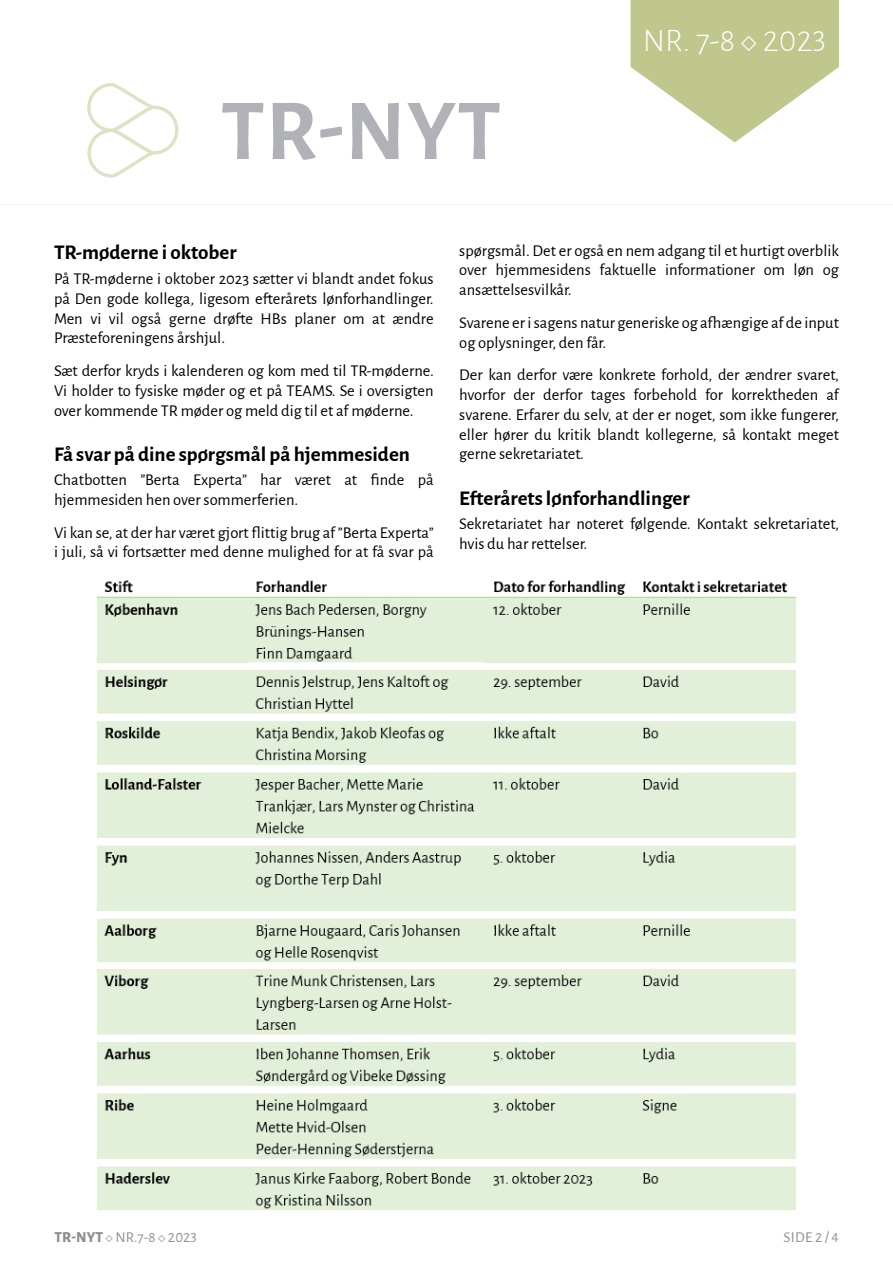
<style>
.page{position:relative;width:893px;height:1263px;background:#fff}
.page>*{position:absolute;margin:0;border:0;box-sizing:border-box;transform-origin:0 0}
.t1{font:700 87px "Alegreya Sans";color:#b0b2b7}
.t2{font:300 33px "Alegreya Sans";color:#fff}
.t3{font:700 21px "Alegreya Sans";color:#000}
.t4{font:16.5px/19.8px "Alegreya Sans";color:#000;text-align:justify}
.t5{font:15px "Alegreya Sans";color:#8b8f94}
</style>
<div class="page">
<svg style="left:631px;top:0;width:208px;height:142px"></svg>
<hr style="left:0;top:204px;width:893px;height:1px;background:#f1f4e8">
<svg style="left:87px;top:83px;width:91px;height:95px"></svg>
<img style="left:97px;top:580px;width:699px;height:630px">
<h1 class="t1" style="left:221px;top:67px;width:282px">TR-NYT</h1>
<h2 class="t2" style="left:643px;top:18px;width:185px">NR. 7-8 ◇ 2023</h2>
<p class="t3" style="left:54px;top:237px;width:184px">TR-møderne i oktober</p>
<p class="t4" style="left:54px;top:268px;width:381px">På TR-møderne i oktober 2023 sætter vi blandt andet fokus på Den gode kollega, ligesom efterårets lønforhandlinger.<br>Men vi vil også gerne drøfte HBs planer om at ændre Præsteforeningens årshjul.</p>
<p class="t4" style="left:54px;top:360px;width:381px">Sæt derfor kryds i kalenderen og kom med til TR-møderne.<br>Vi holder to fysiske møder og et på TEAMS. Se i oversigten over kommende TR møder og meld dig til et af møderne.</p>
<p class="t3" style="left:54px;top:438px;width:358px">Få svar på dine spørgsmål på hjemmesiden</p>
<p class="t4" style="left:54px;top:469px;width:381px">Chatbotten ”Berta Experta” har været at finde på hjemmesiden hen over sommerferien.</p>
<p class="t4" style="left:54px;top:522px;width:381px">Vi kan se, at der har været gjort flittig brug af ”Berta Experta” i juli, så vi fortsætter med denne mulighed for at få svar på</p>
<p class="t4" style="left:459px;top:239px;width:381px">spørgsmål. Det er også en nem adgang til et hurtigt overblik over hjemmesidens faktuelle informationer om løn og ansættelsesvilkår.</p>
<p class="t4" style="left:459px;top:312px;width:381px">Svarene er i sagens natur generiske og afhængige af de input og oplysninger, den får.</p>
<p class="t4" style="left:459px;top:364px;width:381px">Der kan derfor være konkrete forhold, der ændrer svaret, hvorfor der derfor tages forbehold for korrektheden af svarene. Erfarer du selv, at der er noget, som ikke fungerer, eller hører du kritik blandt kollegerne, så kontakt meget gerne sekretariatet.</p>
<p class="t3" style="left:459px;top:482px;width:232px">Efterårets lønforhandlinger</p>
<p class="t4" style="left:459px;top:513px;width:381px">Sekretariatet har noteret følgende. Kontakt sekretariatet, hvis du har rettelser.</p>
<p class="t5" style="left:783px;top:1227px;width:57px">SIDE 2 / 4</p>
</div>
